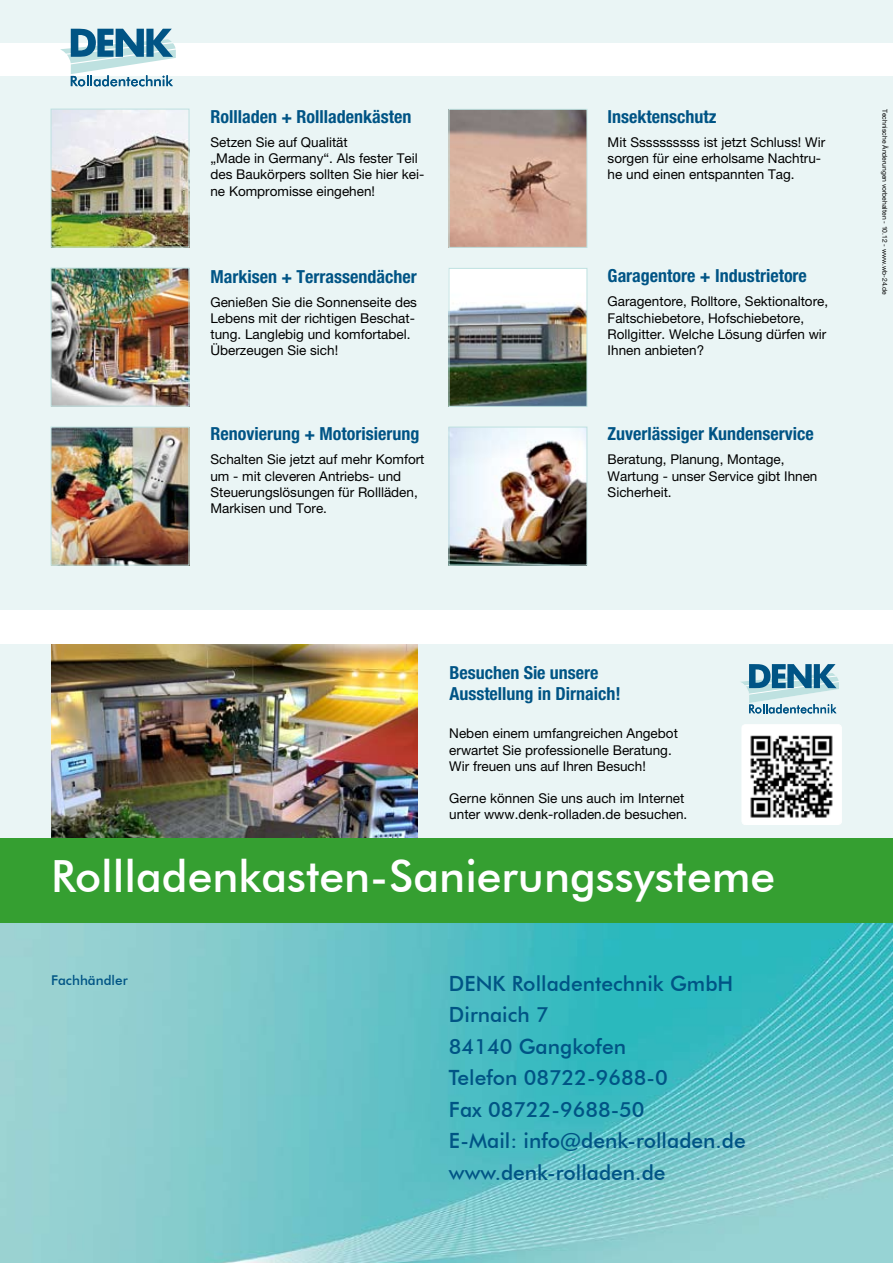
<style>
.page{position:relative;width:893px;height:1263px;background:#fff}
.page>*{position:absolute;margin:0;border:0;box-sizing:border-box;transform-origin:0 0}
.t1{font:500 44.4px "Futura BT";color:#fff}
.t2{font:500 21px/31.5px "Futura BT";color:#005485}
.t3{font:700 condensed 18px/21.6px "Helvetica Neue";color:#005485}
.t4{font:13.5px/16.2px "Helvetica Neue";color:#000}
.t5{font:500 13.5px "Futura BT";color:#005485}
.t6{font:6.75px "Helvetica Neue";color:#000}
</style>
<div class="page">
<div style="left:0;top:0;width:893px;height:838px;background:#eaf5f5"></div>
<div style="left:0;top:43px;width:893px;height:33px;background:#fff"></div>
<img style="left:53px;top:111px;width:134px;height:134px">
<div style="left:51px;top:109px;width:138px;height:138px;border:1px solid #bee1e0"></div>
<img style="left:53px;top:270px;width:134px;height:134px">
<div style="left:51px;top:268px;width:138px;height:138px;border:1px solid #bee1e0"></div>
<img style="left:53px;top:429px;width:134px;height:134px">
<div style="left:51px;top:427px;width:138px;height:138px;border:1px solid #bee1e0"></div>
<img style="left:451px;top:111px;width:134px;height:135px">
<div style="left:449px;top:109px;width:138px;height:139px;border:1px solid #bee1e0"></div>
<img style="left:451px;top:270px;width:134px;height:135px">
<div style="left:449px;top:268px;width:138px;height:139px;border:1px solid #bee1e0"></div>
<img style="left:451px;top:429px;width:134px;height:134px">
<div style="left:449px;top:427px;width:138px;height:138px;border:1px solid #bee1e0"></div>
<img style="left:51px;top:644px;width:367px;height:194px">
<svg style="left:60px;top:29px;width:116px;height:57px"></svg>
<div style="left:0;top:611px;width:893px;height:33px;background:#fff"></div>
<svg style="left:741px;top:664px;width:98px;height:49px"></svg>
<div style="left:742px;top:725px;width:99px;height:99px;background:#fff;border-radius:3px"></div>
<div style="left:741px;top:724px;width:101px;height:101px;border:1px solid #fff;border-radius:3px"></div>
<img style="left:750px;top:735px;width:83px;height:83px">
<img style="left:0;top:923px;width:893px;height:340px">
<div style="left:0;top:838px;width:893px;height:85px;background:#359f31"></div>
<h3 class="t3" style="left:210px;top:105px;width:202px">Rollladen + Rollladenkästen</h3>
<p class="t4" style="left:210px;top:134px;width:215px">Setzen Sie auf Qualität<br>„Made in Germany“. Als fester Teil des Baukörpers sollten Sie hier kei&shy;ne Kompromisse eingehen!</p>
<h3 class="t3" style="left:210px;top:265px;width:208px">Markisen + Terrassendächer</h3>
<p class="t4" style="left:210px;top:294px;width:208px">Genießen Sie die Sonnenseite des<br>Lebens mit der richtigen Beschat&shy;tung. Langlebig und komfortabel.<br>Überzeugen Sie sich!</p>
<h3 class="t3" style="left:210px;top:423px;width:210px">Renovierung + Motorisierung</h3>
<p class="t4" style="left:210px;top:451px;width:216px">Schalten Sie jetzt auf mehr Komfort um - mit cleveren Antriebs- und<br>Steuerungslösungen für Rollläden,<br>Markisen und Tore.</p>
<h3 class="t3" style="left:608px;top:105px;width:110px">Insektenschutz</h3>
<p class="t4" style="left:608px;top:134px;width:219px">Mit Ssssssssss ist jetzt Schluss! Wir sorgen für eine erholsame Nachtru&shy;he und einen entspannten Tag.</p>
<h3 class="t3" style="left:608px;top:265px;width:201px">Garagentore + Industrietore</h3>
<p class="t4" style="left:608px;top:293px;width:222px">Garagentore, Rolltore, Sektionaltore, Faltschiebetore, Hofschiebetore, Rollgitter. Welche Lösung dürfen wir Ihnen anbieten?</p>
<h3 class="t3" style="left:608px;top:423px;width:208px">Zuverlässiger Kundenservice</h3>
<p class="t4" style="left:608px;top:451px;width:211px">Beratung, Planung, Montage,<br>Wartung - unser Service gibt Ihnen<br>Sicherheit.</p>
<p class="t6" style="left:889px;top:109px;width:188px;rotate:90deg">Technische Änderungen vorbehalten - 10.12 - www.wb-24.de</p>
<h3 class="t3" style="left:449px;top:661px;width:173px">Besuchen Sie unsere<br>Ausstellung in Dirnaich!</h3>
<p class="t4" style="left:449px;top:725px;width:230px">Neben einem umfangreichen Angebot erwartet Sie professionelle Beratung.<br>Wir freuen uns auf Ihren Besuch!</p>
<p class="t4" style="left:449px;top:790px;width:240px">Gerne können Sie uns auch im Internet unter www.denk-rolladen.de besuchen.</p>
<h1 class="t1" style="left:51px;top:849px;width:726px">Rollladenkasten-Sanierungssysteme</h1>
<p class="t5" style="left:51px;top:972px;width:78px">Fachhändler</p>
<h2 class="t2" style="left:449px;top:967px;width:298px">DENK Rolladentechnik GmbH<br>Dirnaich 7<br>84140 Gangkofen<br>Telefon 08722-9688-0<br>Fax 08722-9688-50<br>E-Mail: info@denk-rolladen.de www.denk-rolladen.de</h2>
</div>
